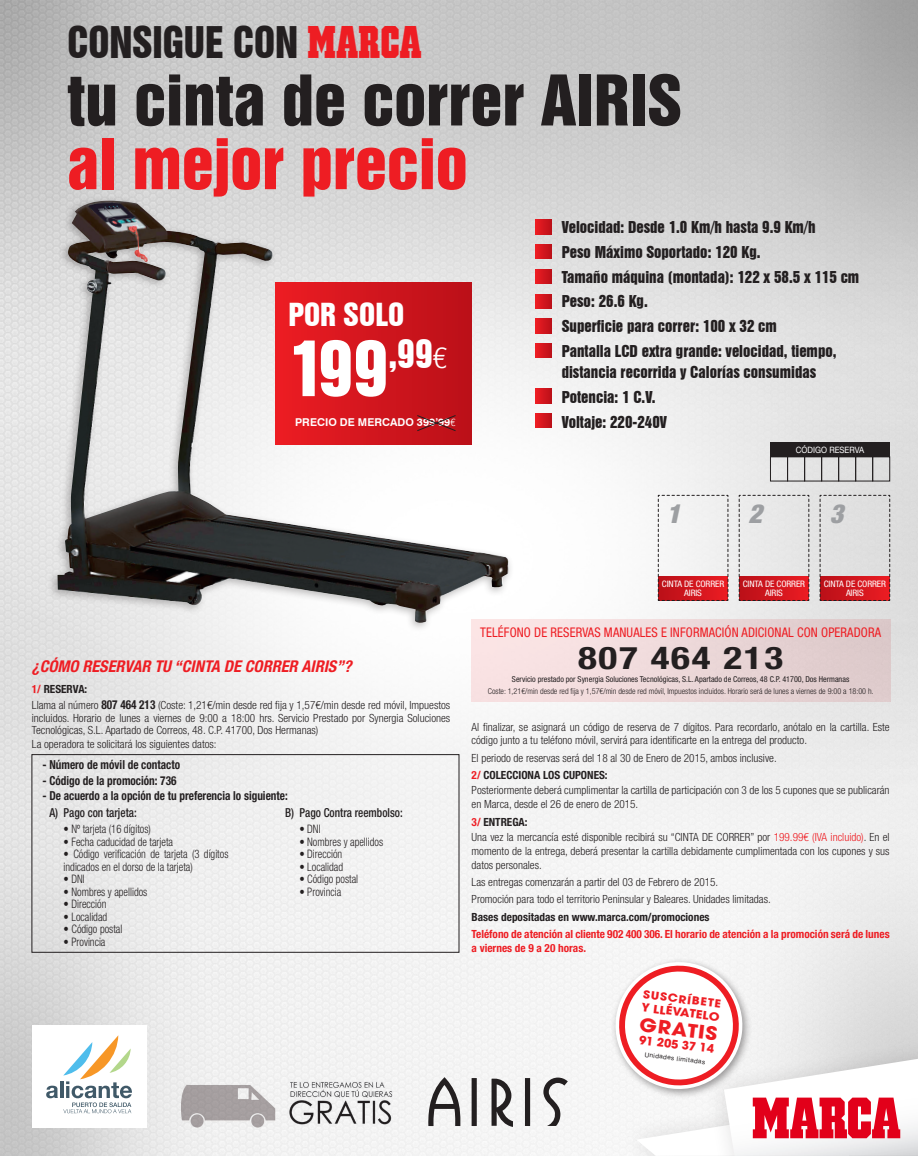
<style>
.page{position:relative;width:918px;height:1156px;background:#fff}
.page>*{position:absolute;margin:0;border:0;box-sizing:border-box;transform-origin:0 0}
.t1{font:70.12px "Swiss 921 BT Regular A";color:#fff}
.t2{font:63.62px "Swiss 921 BT Regular A";color:#231f20}
.t3{font:63.62px "Swiss 921 BT Regular A";color:#ee1d23}
.t4{font:40px "Swiss 921 BT Regular A";color:#231f20;scale:.95 1}
.t5{font:700 condensed 31.25px "Helvetica Neue LT Std";letter-spacing:.045em;color:#231f20;scale:1.25 1}
.t6{font:29.12px "Swiss 921 BT Regular A";color:#fff}
.t7{font:italic 900 condensed 26.25px "Helvetica Neue LT Std";color:#9d9fa2}
.t8{font:700 18.38px "Avant Garde";color:#ee1d23;scale:1.11 1}
.t9{font:italic 700 condensed 16.25px "Helvetica Neue LT Std";color:#ee1d23}
.t10{font:15px/21.2px "Swiss 921 BT Regular A";color:#231f20}
.t11{font:condensed 13.25px "Helvetica Neue LT Std";letter-spacing:.01em;color:#ee1d23;scale:.95 1}
.t12{font:700 condensed 12.38px "Helvetica Neue LT Std";color:#231f20;scale:.91 1}
.t13{font:500 condensed 12.38px "Helvetica Neue LT Std";color:#231f20;scale:.91 1}
.t14{font:300 condensed 11.75px/12.5px "Helvetica Neue LT Std";color:#231f20;scale:.91 1}
.t15{font:700 11.62px "Avant Garde";color:#ee1d23}
.t16{font:300 condensed 11.25px/13.8px "Helvetica Neue LT Std";color:#231f20;text-align:justify}
.t17{font:700 condensed 11.25px/13.8px "Helvetica Neue LT Std";color:#ee1d23}
.t18{font:700 condensed 11.25px "Helvetica Neue LT Std";color:#231f20}
.t19{font:700 11.25px "Avant Garde";color:#ee1d23;scale:1.11 1}
.t20{font:700 10.88px "Avant Garde";color:#ee1d23;scale:1.11 1}
.t21{font:700 10.75px "Swiss 721 BT";color:#fff}
.t22{font:condensed 8.88px "Helvetica Neue LT Std";letter-spacing:-.01em;color:#fff;scale:1.05 1}
.t23{font:8.75px "Helvetica Neue LT Std";color:#fff;scale:.9 1}
.t24{font:300 condensed 8.12px "Helvetica Neue LT Std";color:#231f20}
.t25{font:condensed 8.12px "Helvetica Neue LT Std";color:#231f20}
.t26{font:6.5px "Helvetica Neue LT Std";color:#231f20}
.s1{font-family:"CHEAN XB";font-size:45px;color:#ee1d23}
.s2{font-family:"Helvetica Neue LT Std";font-weight:300;font-stretch:condensed;font-size:10.38px}
.s3{color:#ee1d23}
.s4{font-weight:700;font-size:12.38px}
</style>
<div class="page">
<img style="left:0;top:0;width:918px;height:1155px">
<div style="left:32px;top:1025px;width:114px;height:102px;background:#fff"></div>
<svg style="left:46px;top:1035px;width:86px;height:77px"></svg>
<svg style="left:609px;top:955px;width:309px;height:200px"></svg>
<div style="left:47px;top:195px;width:467px;height:437px;background:#231f20;opacity:.29"></div>
<img style="left:58px;top:201px;width:451px;height:421px">
<div style="left:275px;top:282px;width:196px;height:162px;background:linear-gradient(to right,#ec1d23,#ba1018)"></div>
<svg style="left:416px;top:415px;width:40px;height:16px"></svg>
<img style="left:181px;top:1081px;width:211px;height:46px">
<svg style="left:471px;top:1077px;width:6px;height:48px"></svg>
<svg style="left:525px;top:1077px;width:5px;height:48px"></svg>
<svg style="left:491px;top:1077px;width:22px;height:49px"></svg>
<svg style="left:543px;top:1077px;width:25px;height:48px"></svg>
<svg style="left:428px;top:1076px;width:32px;height:49px"></svg>
<div style="left:32px;top:754px;width:427px;height:198px;border:1px solid #231f20"></div>
<div style="left:471px;top:619px;width:419px;height:82px;background:linear-gradient(to right,#fde6e7,#dcc9ca)"></div>
<svg style="left:536px;top:220px;width:15px;height:14px"></svg>
<svg style="left:536px;top:244px;width:15px;height:15px"></svg>
<svg style="left:536px;top:269px;width:15px;height:14px"></svg>
<svg style="left:536px;top:294px;width:15px;height:14px"></svg>
<svg style="left:536px;top:319px;width:15px;height:14px"></svg>
<svg style="left:536px;top:343px;width:15px;height:15px"></svg>
<svg style="left:536px;top:388px;width:15px;height:15px"></svg>
<svg style="left:536px;top:413px;width:15px;height:15px"></svg>
<svg style="left:657px;top:494px;width:71px;height:107px"></svg>
<svg style="left:738px;top:494px;width:71px;height:107px;background:#deb4b6"></svg>
<svg style="left:819px;top:494px;width:71px;height:107px;background:#d7adaf"></svg>
<div style="left:787px;top:456px;width:18px;height:25px;border:1px solid #231f20"></div>
<div style="left:804px;top:456px;width:18px;height:25px;border:1px solid #231f20"></div>
<div style="left:821px;top:456px;width:18px;height:25px;border:1px solid #231f20"></div>
<div style="left:838px;top:456px;width:18px;height:25px;border:1px solid #231f20"></div>
<div style="left:855px;top:456px;width:18px;height:25px;border:1px solid #231f20"></div>
<div style="left:872px;top:456px;width:18px;height:25px;border:1px solid #231f20"></div>
<div style="left:770px;top:442px;width:120px;height:14px;background:#231f20"></div>
<div style="left:770px;top:456px;width:18px;height:25px;border:1px solid #231f20"></div>
<p class="t4" style="left:67px;top:16px;width:374px">CONSIGUE CON <span class="s1">MARCA</span></p>
<p class="t2" style="left:67px;top:59px;width:616px">tu cinta de correr AIRIS</p>
<p class="t3" style="left:67px;top:122px;width:402px">al mejor precio</p>
<p class="t6" style="left:288px;top:295px;width:117px">POR SOLO</p>
<p class="t1" style="left:288px;top:322px;width:160px">199<sup>,99</sup><sup>€</sup></p>
<p class="t21" style="left:295px;top:416px;width:162px">PRECIO DE MERCADO 399’99<span class="s2">€</span></p>
<p class="t10" style="left:562px;top:216px;width:255px">Velocidad: Desde 1.0 Km/h hasta 9.9 Km/h</p>
<p class="t10" style="left:562px;top:241px;width:200px">Peso Máximo Soportado: 120 Kg.</p>
<p class="t10" style="left:562px;top:266px;width:299px">Tamaño máquina (montada): 122 x 58.5 x 115 cm</p>
<p class="t10" style="left:562px;top:291px;width:88px">Peso: 26.6 Kg.</p>
<p class="t10" style="left:562px;top:315px;width:217px">Superficie para correr: 100 x 32 cm</p>
<p class="t10" style="left:562px;top:340px;width:276px">Pantalla LCD extra grande: velocidad, tiempo, distancia recorrida y Calorías consumidas</p>
<p class="t10" style="left:562px;top:386px;width:95px">Potencia: 1 C.V.</p>
<p class="t10" style="left:562px;top:411px;width:107px">Voltaje: 220-240V</p>
<p class="t7" style="left:667px;top:497px;width:15px">1</p>
<p class="t7" style="left:748px;top:497px;width:15px">2</p>
<p class="t23" style="left:796px;top:444px;width:77px">CÓDIGO RESERVA</p>
<p class="t7" style="left:830px;top:497px;width:15px">3</p>
<p class="t9" style="left:32px;top:656px;width:321px">¿CÓMO RESERVAR TU “CINTA DE CORRER AIRIS”?</p>
<p class="t18" style="left:32px;top:682px;width:57px"><span class="s3">1/</span> RESERVA:</p>
<p class="t16" style="left:32px;top:698px;width:420px;line-height:12.5px">Llama al número <span class="s4">807 464 213</span> (Coste: 1,21€/min desde red fija y 1,57€/min desde red móvil, Impuestos incluidos. Horario de lunes a viernes de 9:00 a 18:00 hrs. Servicio Prestado por Synergia Soluciones Tecnológicas, S.L. Apartado de Correos, 48. C.P. 41700, Dos Hermanas)</p>
<p class="t16" style="left:32px;top:737px;width:186px">La operadora te solicitará los siguientes datos:</p>
<p class="t12" style="left:43px;top:757px;width:153px">- Número de móvil de contacto</p>
<p class="t12" style="left:43px;top:772px;width:149px">- Código de la promoción: 736</p>
<p class="t12" style="left:43px;top:788px;width:271px">- De acuerdo a la opción de tu preferencia lo siguiente:</p>
<p class="t13" style="left:49px;top:805px;width:97px">A) Pago con tarjeta:</p>
<p class="t14" style="left:64px;top:822px;width:97px">• Nº tarjeta (16 dígitos)</p>
<p class="t14" style="left:64px;top:834px;width:122px">• Fecha caducidad de tarjeta</p>
<p class="t14" style="left:64px;top:847px;width:183px">• Código verificación de tarjeta (3 dígitos indicados en el dorso de la tarjeta)</p>
<p class="t14" style="left:64px;top:872px;width:25px">• DNI</p>
<p class="t14" style="left:64px;top:884px;width:94px">• Nombres y apellidos</p>
<p class="t14" style="left:64px;top:897px;width:49px">• Dirección</p>
<p class="t14" style="left:64px;top:909px;width:49px">• Localidad</p>
<p class="t14" style="left:64px;top:922px;width:66px">• Código postal</p>
<p class="t14" style="left:64px;top:934px;width:47px">• Provincia</p>
<p class="t13" style="left:285px;top:805px;width:131px">B) Pago Contra reembolso:</p>
<p class="t14" style="left:299px;top:822px;width:25px">• DNI</p>
<p class="t14" style="left:299px;top:834px;width:94px">• Nombres y apellidos</p>
<p class="t14" style="left:299px;top:847px;width:49px">• Dirección</p>
<p class="t14" style="left:299px;top:859px;width:49px">• Localidad</p>
<p class="t14" style="left:299px;top:872px;width:66px">• Código postal</p>
<p class="t14" style="left:299px;top:884px;width:47px">• Provincia</p>
<p class="t22" style="left:662px;top:578px;width:61px">CINTA DE CORRER</p>
<p class="t22" style="left:684px;top:587px;width:18px">AIRIS</p>
<p class="t22" style="left:743px;top:578px;width:61px">CINTA DE CORRER</p>
<p class="t22" style="left:765px;top:587px;width:18px">AIRIS</p>
<p class="t22" style="left:824px;top:578px;width:61px">CINTA DE CORRER</p>
<p class="t22" style="left:846px;top:587px;width:18px">AIRIS</p>
<p class="t11" style="left:480px;top:624px;width:423px">TELÉFONO DE RESERVAS MANUALES E INFORMACIÓN ADICIONAL CON OPERADORA</p>
<p class="t5" style="left:578px;top:638px;width:166px">807 464 213</p>
<p class="t25" style="left:512px;top:674px;width:339px">Servicio prestado por Synergia Soluciones Tecnológicas, S.L. Apartado de Correos, 48 C.P. 41700, Dos Hermanas</p>
<p class="t24" style="left:488px;top:685px;width:387px">Coste: 1,21€/min desde red fija y 1,57€/min desde red móvil, Impuestos incluidos. Horario será de lunes a viernes de 9:00 a 18:00 h.</p>
<p class="t16" style="left:471px;top:719px;width:419px">Al finalizar, se asignará un código de reserva de 7 dígitos. Para recordarlo, anótalo en la cartilla. Este código junto a tu teléfono móvil, servirá para identificarte en la entrega del producto.</p>
<p class="t16" style="left:471px;top:750px;width:307px">El periodo de reservas será del 18 al 30 de Enero de 2015, ambos inclusive.</p>
<p class="t18" style="left:471px;top:768px;width:138px"><span class="s3">2/</span> COLECCIONA LOS CUPONES:</p>
<p class="t16" style="left:471px;top:783px;width:419px">Posteriormente deberá cumplimentar la cartilla de participación con 3 de los 5 cupones que se publicarán en Marca, desde el 26 de enero de 2015.</p>
<p class="t18" style="left:471px;top:814px;width:57px"><span class="s3">3/</span> ENTREGA:</p>
<p class="t16" style="left:471px;top:829px;width:419px">Una vez la mercancía esté disponible recibirá su “CINTA DE CORRER” por <span class="s3">199.99€ (IVA incluido)</span>. En el momento de la entrega, deberá presentar la cartilla debidamente cumplimentada con los cupones y sus datos personales.</p>
<p class="t16" style="left:471px;top:874px;width:248px">Las entregas comenzarán a partir del 03 de Febrero de 2015.</p>
<p class="t16" style="left:471px;top:892px;width:301px">Promoción para todo el territorio Peninsular y Baleares. Unidades limitadas.</p>
<p class="t18" style="left:471px;top:909px;width:239px">Bases depositadas en www.marca.com/promociones</p>
<p class="t17" style="left:471px;top:926px;width:419px">Teléfono de atención al cliente 902 400 306. El horario de atención a la promoción será de lunes a viernes de 9 a 20 horas.</p>
<p class="t20" style="left:644px;top:987px;width:72px;rotate:7deg">SUSCRÍBETE</p>
<p class="t19" style="left:643px;top:999px;width:72px;rotate:7deg">Y LLÉVATELO</p>
<p class="t8" style="left:641px;top:1011px;width:72px;rotate:7deg">GRATIS</p>
<p class="t15" style="left:640px;top:1031px;width:77px;rotate:7deg">91 205 37 14</p>
<p class="t26" style="left:645px;top:1050px;width:63px;rotate:7deg">Unidades limitadas</p>
</div>
